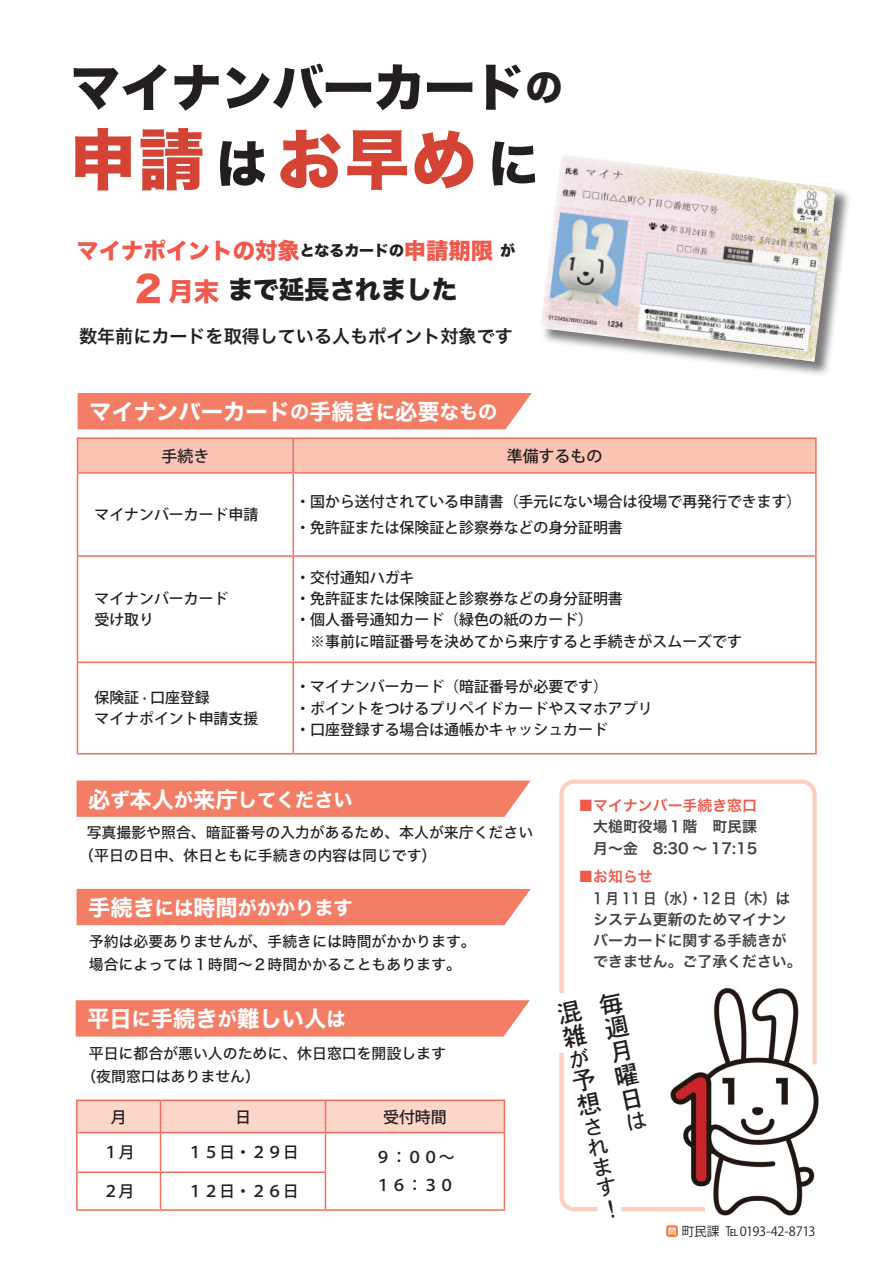
<style>
.page{position:relative;width:893px;height:1263px;background:#fff}
.page>*{position:absolute;margin:0;border:0;box-sizing:border-box;transform-origin:0 0}
.t1{font:66.3px "Hira Kaku Std W8";color:#d54334}
.t2{font:64.95px "Hira Kaku Std W8";color:#d54334}
.t3{font:51.15px/76.1px "Hira Kaku Std W8";letter-spacing:-.01em;color:#231f20}
.t4{font:35.1px "Hiragino Sans W8";color:#f0594b}
.t5{font:25.5px "Hiragino Sans W8";color:#231f20}
.t6{font:24.45px/24.5px "Osaka";color:#231f20;text-align:justify}
.t7{font:22.35px "Hiragino Sans W7";color:#fff}
.t8{font:22.35px "Hiragino Sans W8";color:#f0594b}
.t9{font:20.55px/20.5px "Osaka";color:#231f20;text-align:justify}
.t10{font:19.2px "Hiragino Sans W7";color:#fff}
.t11{font:18px "Hiragino Sans W6";color:#231f20}
.t12{font:500 15.9px "Koz Go Pro";color:#231f20}
.t13{font:500 14.85px/21.3px "Koz Go Pro";color:#231f20}
.t14{font:14.85px/23.4px "Hiragino Sans W5";color:#231f20}
.t15{font:14.85px/21.3px "Hiragino Sans W6";color:#414243;scale:.87 1}
.t16{font:14.85px/21.3px "Hiragino Sans W6";color:#414243;text-align:right}
.t17{font:14.85px "Hiragino Sans W6";color:#f0594b}
.t18{font:14.85px "Hiragino Sans W8";color:#231f20}
.t19{font:12.75px "Koz Go Pr 6 N";letter-spacing:-.03em;color:#231f20}
.s1{font-size:37.2px}
.s2{font-size:14.85px;color:#231f20}
.s3{color:#f0594b}
.s4{font-size:19.2px}
.s5{font-size:22.35px}
.s6{color:#f37231}
</style>
<div class="page">
<img style="left:665px;top:1068px;width:154px;height:148px">
<div style="left:541px;top:155px;width:310px;height:223px;background:#231f20;opacity:.6"></div>
<img style="left:541px;top:155px;width:295px;height:207px">
<div style="left:78px;top:1101px;width:426px;height:31px;background:#fcd6c9"></div>
<hr style="left:504px;top:1133px;width:1px;height:39px;background:#f26e58">
<hr style="left:76px;top:1173px;width:2px;height:36px;background:#f26e58">
<hr style="left:504px;top:1172px;width:1px;height:37px;background:#f26e58">
<hr style="left:76px;top:1209px;width:85px;height:2px;background:#f26e58">
<hr style="left:325px;top:1209px;width:180px;height:2px;background:#f26e58">
<hr style="left:76px;top:1099px;width:85px;height:2px;background:#f26e58">
<hr style="left:76px;top:1101px;width:2px;height:31px;background:#f26e58">
<hr style="left:325px;top:1099px;width:180px;height:2px;background:#f26e58">
<hr style="left:504px;top:1101px;width:1px;height:31px;background:#f26e58">
<hr style="left:76px;top:1132px;width:85px;height:1px;background:#f26e58">
<hr style="left:325px;top:1132px;width:180px;height:1px;background:#f26e58">
<hr style="left:76px;top:1133px;width:2px;height:38px;background:#f26e58">
<hr style="left:76px;top:1171px;width:85px;height:2px;background:#f26e58">
<hr style="left:161px;top:1171px;width:165px;height:2px;background:#f26e58">
<hr style="left:160px;top:1133px;width:1px;height:38px;background:#f26e58">
<hr style="left:325px;top:1133px;width:1px;height:38px;background:#f26e58">
<hr style="left:160px;top:1173px;width:1px;height:36px;background:#f26e58">
<hr style="left:325px;top:1173px;width:1px;height:36px;background:#f26e58">
<hr style="left:161px;top:1209px;width:164px;height:2px;background:#f26e58">
<hr style="left:161px;top:1099px;width:164px;height:2px;background:#f26e58">
<hr style="left:160px;top:1101px;width:1px;height:31px;background:#f26e58">
<hr style="left:325px;top:1101px;width:1px;height:31px;background:#f26e58">
<hr style="left:161px;top:1132px;width:164px;height:1px;background:#f26e58">
<div style="left:78px;top:439px;width:737px;height:33px;background:#fbc4b4"></div>
<hr style="left:77px;top:663px;width:1px;height:90px;background:#f26e58">
<hr style="left:77px;top:753px;width:216px;height:1px;background:#f26e58">
<hr style="left:293px;top:439px;width:1px;height:33px;background:#f26e58">
<hr style="left:77px;top:437px;width:216px;height:2px;background:#f26e58">
<hr style="left:77px;top:439px;width:1px;height:33px;background:#f26e58">
<hr style="left:293px;top:437px;width:524px;height:2px;background:#f26e58">
<hr style="left:815px;top:439px;width:2px;height:33px;background:#f26e58">
<hr style="left:77px;top:472px;width:216px;height:2px;background:#f26e58">
<hr style="left:293px;top:472px;width:524px;height:2px;background:#f26e58">
<hr style="left:77px;top:557px;width:1px;height:105px;background:#f26e58">
<hr style="left:77px;top:662px;width:216px;height:1px;background:#f26e58">
<hr style="left:293px;top:663px;width:1px;height:90px;background:#f26e58">
<hr style="left:815px;top:663px;width:2px;height:90px;background:#f26e58">
<hr style="left:293px;top:753px;width:524px;height:1px;background:#f26e58">
<hr style="left:77px;top:474px;width:1px;height:81px;background:#f26e58">
<hr style="left:77px;top:555px;width:216px;height:2px;background:#f26e58">
<hr style="left:293px;top:555px;width:524px;height:2px;background:#f26e58">
<hr style="left:293px;top:474px;width:1px;height:81px;background:#f26e58">
<hr style="left:815px;top:474px;width:2px;height:81px;background:#f26e58">
<hr style="left:293px;top:557px;width:1px;height:105px;background:#f26e58">
<hr style="left:815px;top:557px;width:2px;height:105px;background:#f26e58">
<hr style="left:293px;top:662px;width:524px;height:1px;background:#f26e58">
<svg style="left:77px;top:780px;width:454px;height:37px;background:#f3836c"></svg>
<div style="left:77px;top:889px;width:454px;height:36px;background:#f37e65"></div>
<div style="left:78px;top:393px;width:454px;height:36px;background:#f37e65"></div>
<div style="left:76px;top:1000px;width:454px;height:36px;background:#f37e65"></div>
<svg style="left:559px;top:779px;width:258px;height:289px"></svg>
<hr style="left:621px;top:1207px;width:84px;height:4px;background:#fbd0c0">
<svg style="left:559px;top:999px;width:43px;height:213px"></svg>
<h3 class="t3" style="left:488px;top:51px;width:76px;text-indent:-418px">マイナンバーカード<span class="s1">の</span>に</h3>
<h1 class="t1" style="left:70px;top:123px;width:136px">申請</h1>
<h2 class="t2" style="left:278px;top:123px;width:200px">お早め</h2>
<h3 class="t3" style="left:216px;top:127px;width:53px">は</h3>
<h3 class="t8" style="left:76px;top:238px;width:418px">マイナポイントの対象<span class="s2">となるカードの</span>申請期限</h3>
<h3 class="t5" style="left:168px;top:276px;width:291px"><span class="s3">月末</span>まで延長されました</h3>
<p class="t18" style="left:501px;top:242px;width:16px">が</p>
<h3 class="t4" style="left:135px;top:269px;width:29px">2</h3>
<p class="t11" style="left:79px;top:320px;width:435px">数年前にカードを取得している人もポイント対象です</p>
<h3 class="t7" style="left:89px;top:394px;width:410px">マイナンバーカード<span class="s4">の</span>手続き<span class="s4">に</span>必要<span class="s4">なもの</span></h3>
<p class="t12" style="left:161px;top:446px;width:49px">手続き</p>
<p class="t12" style="left:507px;top:446px;width:97px">準備するもの</p>
<p class="t13" style="left:94px;top:505px;width:165px">マイナンバーカード申請</p>
<p class="t13" style="left:94px;top:589px;width:135px">マイナンバーカード受け取り</p>
<p class="t13" style="left:295px;top:492px;width:507px">・国から送付されている申請書（手元にない場合は役場で再発行できます(</p>
<p class="t13" style="left:295px;top:518px;width:329px">・免許証または保険証と診察券などの身分証明書</p>
<p class="t13" style="left:295px;top:568px;width:448px">・交付通知ハガキ<br>・免許証または保険証と診察券などの身分証明書<br>・個人番号通知カード（緑色の紙のカード(<br>　※事前に暗証番号を決めてから来庁すると手続きがスムーズです</p>
<p class="t13" style="left:94px;top:688px;width:165px">保険証 · 口座登録<br>マイナポイント申請支援</p>
<p class="t13" style="left:295px;top:677px;width:359px">・マイナンバーカード（暗証番号が必要です(<br>・ポイントをつけるプリペイドカードやスマホアプリ・口座登録する場合は通帳かキャッシュカード</p>
<p class="t10" style="left:88px;top:784px;width:266px"><span class="s5">必</span>ず<span class="s5">本人</span>が<span class="s5">来庁</span>してください</p>
<p class="t14" style="left:79px;top:819px;width:455px;text-indent:7px">写真撮影や照合、暗証番号の入力があるため、本人が来庁ください（平日の日中、休日ともに手続きの内容は同じです(</p>
<p class="t10" style="left:88px;top:893px;width:266px"><span class="s5">手続き</span>には<span class="s5">時間</span>がかかります</p>
<p class="t14" style="left:89px;top:929px;width:388px">予約は必要ありませんが、手続きには時間がかかります。場合によっては１時間〜２時間かかることもあります。</p>
<h3 class="t7" style="left:87px;top:1001px;width:260px">平日<span class="s4">に</span>手続き<span class="s4">が</span>難しい人<span class="s4">は</span></h3>
<p class="t14" style="left:89px;top:1041px;width:359px">平日に都合が悪い人のために、休日窓口を開設します</p>
<p class="t14" style="left:81px;top:1064px;width:180px">（夜間窓口はありません）</p>
<p class="t12" style="left:111px;top:1106px;width:17px">月</p>
<p class="t12" style="left:235px;top:1106px;width:17px">日</p>
<p class="t12" style="left:383px;top:1106px;width:65px">受付時間</p>
<p class="t12" style="left:103px;top:1142px;width:33px">１月</p>
<p class="t12" style="left:187px;top:1142px;width:113px">１５日・２９日</p>
<p class="t12" style="left:375px;top:1147px;width:81px">９：００〜</p>
<p class="t12" style="left:103px;top:1181px;width:33px">２月</p>
<p class="t12" style="left:187px;top:1181px;width:113px">１２日・２６日</p>
<p class="t12" style="left:375px;top:1175px;width:81px">１６：３０</p>
<p class="t17" style="left:578px;top:792px;width:180px">■マイナンバー手続き窓口</p>
<p class="t16" style="left:593px;top:815px;width:166px">大槌町役場１階　町民課<br>8:30 〜 17:15</p>
<p class="t16" style="left:578px;top:837px;width:61px">　月〜金</p>
<p class="t17" style="left:578px;top:863px;width:76px">■お知らせ</p>
<p class="t15" style="left:578px;top:887px;width:258px;text-indent:15px">1 月 11 日（水）・12 日（木）は　システム更新のためマイナン　バーカードに関する手続きが　できません。ご了承ください。</p>
<h3 class="t6" style="left:597px;top:993px;width:14px;rotate:-12deg">毎週月曜日</h3>
<h3 class="t9" style="left:581px;top:1118px;width:12px;rotate:-12deg">されます</h3>
<p class="t19" style="left:666px;top:1224px;width:55px"><span class="s6">問</span>町民課</p>
<p class="t19" style="left:725px;top:1224px;width:92px">TEL0193-42-8713</p>
</div>
